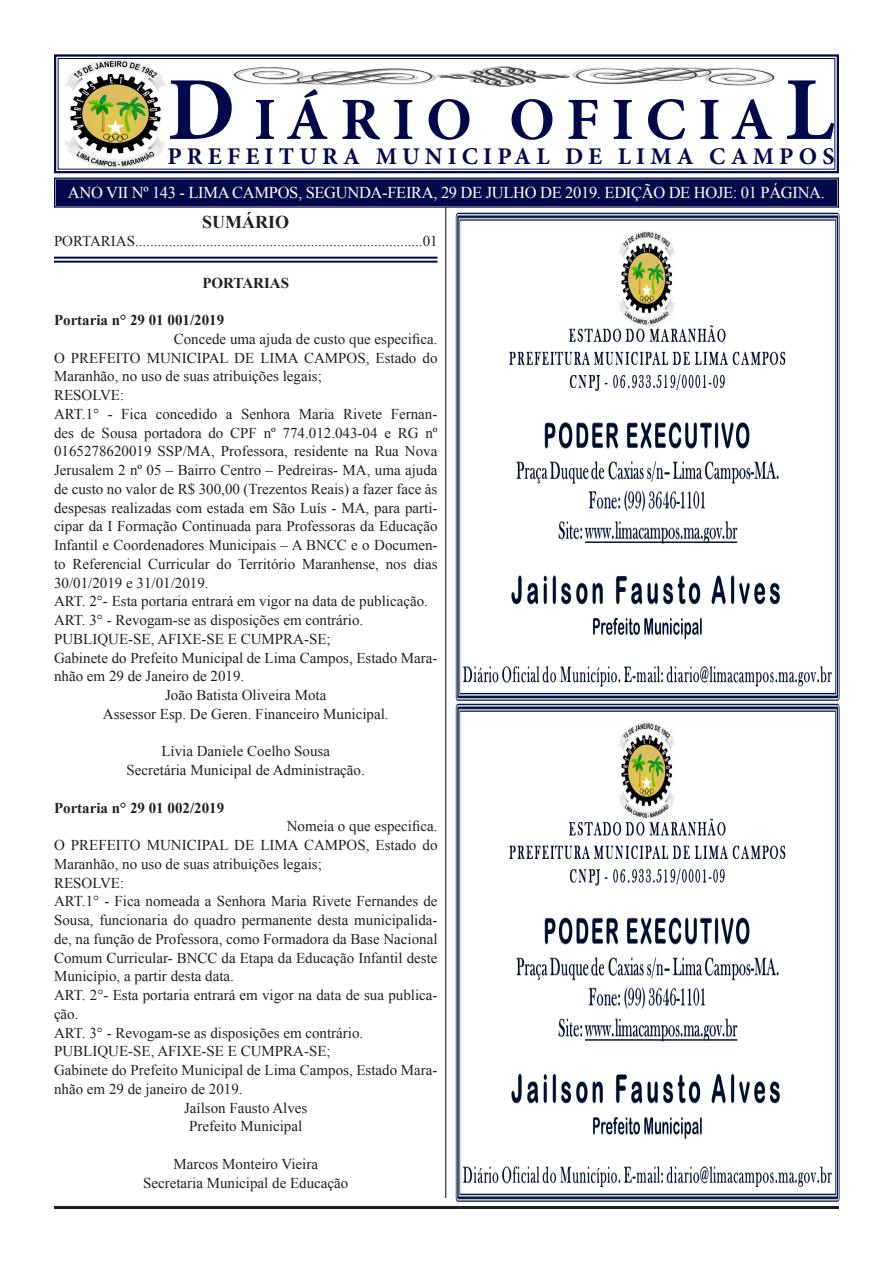
<style>
.page{position:relative;width:893px;height:1263px;background:#fff}
.page>*{position:absolute;margin:0;border:0;box-sizing:border-box;transform-origin:0 0}
.t1{font:700 60px "Minion Pro";letter-spacing:.19em;color:#01094a}
.t2{font:700 24px "Minion Pro";letter-spacing:.215em;color:#01094a}
.t3{font:700 18px "Times New Roman";color:#231f20}
.t4{font:16.5px "Times New Roman";letter-spacing:-.02em;color:#fff}
.t5{font:15px/18.8px "Times New Roman";color:#231f20}
.t6{font:700 15px "Times New Roman";color:#231f20}
.s1{font-size:90px}
</style>
<div class="page">
<svg style="left:54px;top:54px;width:785px;height:120px"></svg>
<div style="left:58px;top:58px;width:777px;height:112px;border:1px solid #01094a"></div>
<svg style="left:54px;top:177px;width:785px;height:31px;background:#111855"></svg>
<div style="left:56px;top:179px;width:781px;height:27px;border:1px solid #01094a"></div>
<div style="left:57px;top:181px;width:779px;height:23px;border:1px solid #01094a"></div>
<hr style="left:54px;top:1206px;width:785px;height:3px;background:#231f20">
<hr style="left:54px;top:257px;width:383px;height:2px;background:#01094a">
<hr style="left:54px;top:261px;width:383px;height:2px;background:#01094a">
<hr style="left:445px;top:207px;width:1px;height:991px;background:#231f20">
<img style="left:230px;top:66px;width:550px;height:21px">
<img style="left:64px;top:60px;width:102px;height:108px">
<img style="left:455px;top:212px;width:384px;height:990px">
<p class="t1" style="left:167px;top:77px;width:669px"><span class="s1">D</span>IÁRIO OFICIA<span class="s1">L</span></p>
<p class="t2" style="left:168px;top:140px;width:668px">PREFEITURA MUNICIPAL DE LIMA CAMPOS</p>
<p class="t4" style="left:68px;top:181px;width:759px">ANO VII Nº 143 - LIMA CAMPOS, SEGUNDA-FEIRA, 29 DE JULHO DE 2019. EDIÇÃO DE HOJE: 01 PÁGINA.</p>
<p class="t3" style="left:202px;top:210px;width:88px">SUMÁRIO</p>
<p class="t5" style="left:54px;top:232px;width:385px">PORTARIAS.............................................................................01</p>
<p class="t6" style="left:202px;top:272px;width:88px">PORTARIAS</p>
<p class="t6" style="left:54px;top:310px;width:172px">Portaria n° 29 01 001/2019</p>
<p class="t5" style="left:174px;top:329px;width:265px">Concede uma ajuda de custo que especifica.</p>
<p class="t5" style="left:54px;top:348px;width:385px">O PREFEITO MUNICIPAL DE LIMA CAMPOS, Estado do<br>Maranhão, no uso de suas atribuições legais;</p>
<p class="t5" style="left:54px;top:385px;width:72px">RESOLVE:</p>
<p class="t5" style="left:54px;top:404px;width:385px;text-align:justify">ART.1° - Fica concedido a Senhora Maria Rivete Fernan&shy;des de Sousa portadora do CPF nº 774.012.043-04 e RG nº 0165278620019 SSP/MA, Professora, residente na Rua Nova Jerusalem 2 nº 05 – Bairro Centro – Pedreiras- MA, uma ajuda de custo no valor de R$ 300,00 (Trezentos Reais) a fazer face às despesas realizadas com estada em São Luís - MA, para parti&shy;cipar da I Formação Continuada para Professoras da Educação Infantil e Coordenadores Municipais – A BNCC e o Documen&shy;to Referencial Curricular do Território Maranhense, nos dias 30/01/2019 e 31/01/2019.</p>
<p class="t5" style="left:54px;top:592px;width:375px">ART. 2°- Esta portaria entrará em vigor na data de publicação.</p>
<p class="t5" style="left:54px;top:610px;width:311px">ART. 3° - Revogam-se as disposições em contrário.</p>
<p class="t5" style="left:54px;top:629px;width:278px">PUBLIQUE-SE, AFIXE-SE E CUMPRA-SE;</p>
<p class="t5" style="left:54px;top:648px;width:385px">Gabinete do Prefeito Municipal de Lima Campos, Estado Mara&shy;nhão em 29 de Janeiro de 2019.</p>
<p class="t5" style="left:165px;top:685px;width:163px">João Batista Oliveira Mota</p>
<p class="t5" style="left:103px;top:704px;width:287px">Assessor Esp. De Geren. Financeiro Municipal.</p>
<p class="t5" style="left:161px;top:742px;width:170px">Lívia Daniele Coelho Sousa</p>
<p class="t5" style="left:127px;top:760px;width:240px">Secretária Municipal de Administração.</p>
<p class="t6" style="left:54px;top:797px;width:172px">Portaria n° 29 01 002/2019</p>
<p class="t5" style="left:287px;top:817px;width:152px">Nomeia o que especifica.</p>
<p class="t5" style="left:54px;top:835px;width:385px">O PREFEITO MUNICIPAL DE LIMA CAMPOS, Estado do<br>Maranhão, no uso de suas atribuições legais;</p>
<p class="t5" style="left:54px;top:873px;width:72px">RESOLVE:</p>
<p class="t5" style="left:54px;top:892px;width:385px;text-align:justify">ART.1° - Fica nomeada a Senhora Maria Rivete Fernandes de Sousa, funcionaria do quadro permanente desta municipalida&shy;de, na função de Professora, como Formadora da Base Nacional Comum Curricular- BNCC da Etapa da Educação Infantil deste Município, a partir desta data.</p>
<p class="t5" style="left:54px;top:985px;width:385px">ART. 2°- Esta portaria entrará em vigor na data de sua publica&shy;ção.</p>
<p class="t5" style="left:54px;top:1023px;width:311px">ART. 3° - Revogam-se as disposições em contrário.</p>
<p class="t5" style="left:54px;top:1042px;width:278px">PUBLIQUE-SE, AFIXE-SE E CUMPRA-SE;</p>
<p class="t5" style="left:54px;top:1060px;width:385px">Gabinete do Prefeito Municipal de Lima Campos, Estado Mara&shy;nhão em 29 de janeiro de 2019.</p>
<p class="t5" style="left:184px;top:1098px;width:125px">Jaílson Fausto Alves</p>
<p class="t5" style="left:189px;top:1117px;width:114px">Prefeito Municipal</p>
<p class="t5" style="left:173px;top:1154px;width:146px">Marcos Monteiro Vieira</p>
<p class="t5" style="left:143px;top:1173px;width:207px">Secretaria Municipal de Educação</p>
</div>
